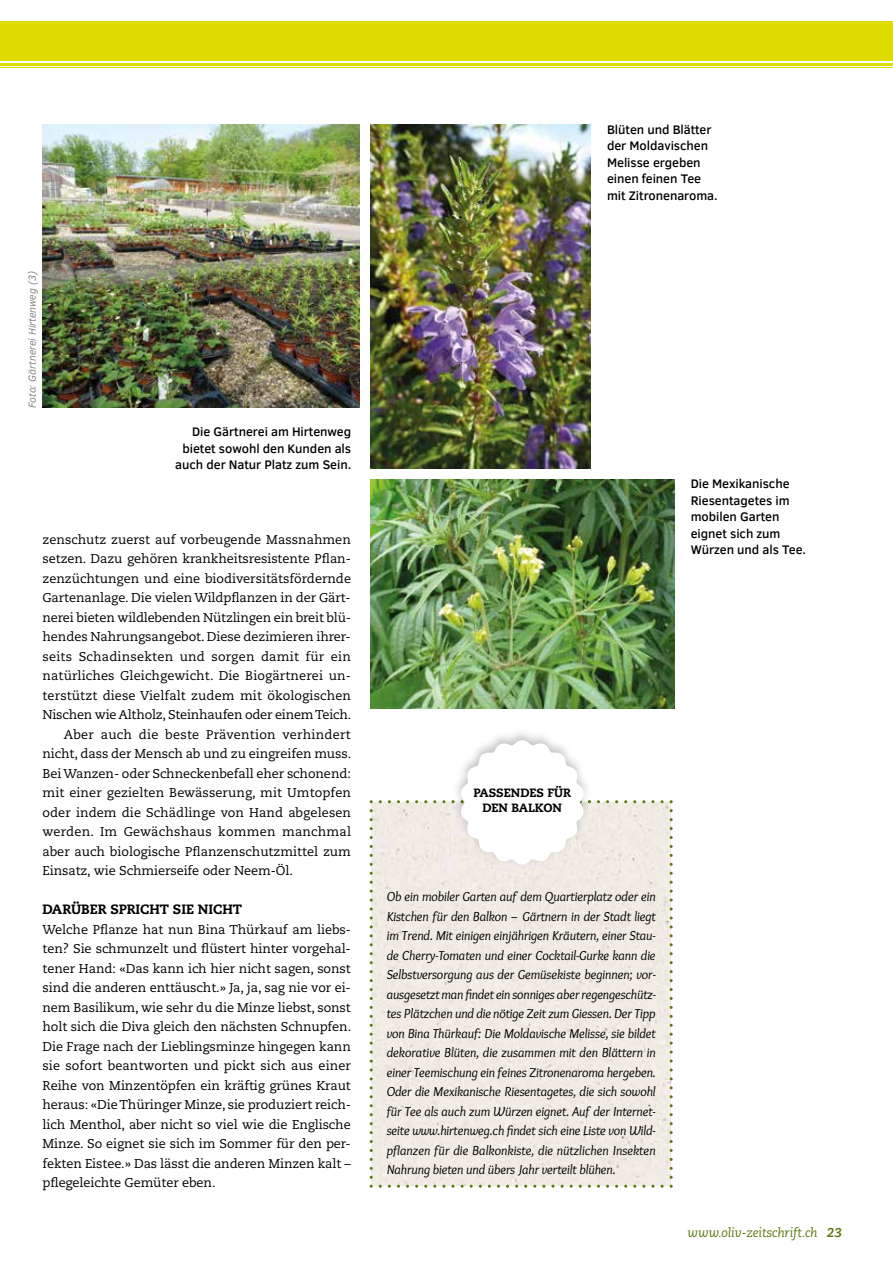
<style>
.page{position:relative;width:893px;height:1263px;background:#fff}
.page>*{position:absolute;margin:0;border:0;box-sizing:border-box;transform-origin:0 0}
.t1{font:italic 13.5px/19.5px "Overlock";letter-spacing:-.005em;color:#000;text-align:justify}
.t2{font:800 13.5px "Caecilia LT Std";letter-spacing:-.005em;color:#000}
.t3{font:12.75px/19.5px "Caecilia LT Std";letter-spacing:-.005em;color:#000;text-align:justify}
.t4{font:500 12.75px/16.5px "Clear Sans";letter-spacing:-.005em;color:#000}
.t5{font:12.75px "Caecilia LT Std";letter-spacing:.015em;color:#000}
.t6{font:12.75px "Caecilia LT Std";letter-spacing:.02em;color:#000}
.t7{font:italic 12.75px "Caecilia LT Std";letter-spacing:-.005em;color:#5b7813}
.t8{font:800 12px/14.4px "Caecilia LT Std";letter-spacing:-.005em;color:#000;text-align:center}
.t9{font:italic 10.5px "Clear Sans";color:#878787}
.s1{font-weight:800}
</style>
<div class="page">
<hr style="left:0;top:63px;width:893px;height:2px;background:#dedc00">
<hr style="left:0;top:67px;width:893px;height:1px;background:#dedc00">
<div style="left:0;top:21px;width:893px;height:40px;background:#dedc00"></div>
<div style="left:370px;top:800px;width:303px;height:388px;background:#f0ece3"></div>
<img style="left:453px;top:864px;width:138px;height:4px">
<svg style="left:379px;top:740px;width:285px;height:124px"></svg>
<img style="left:370px;top:124px;width:221px;height:345px">
<img style="left:43px;top:124px;width:317px;height:283px">
<img style="left:370px;top:479px;width:304px;height:229px">
<p class="t9" style="left:25px;top:408px;width:139px;rotate:-90deg">Foto: Gärtnerei Hirtenweg (3)</p>
<p class="t4" style="left:175px;top:423px;width:178px;text-align:right">Die Gärtnerei am Hirtenweg bietet sowohl den Kunden als auch der Natur Platz zum Sein.</p>
<p class="t3" style="left:43px;top:530px;width:310px">zenschutz zuerst auf vorbeugende Massnahmen</p>
<p class="t3" style="left:43px;top:549px;width:310px">setzen. Dazu gehören krankheitsresistente Pflan-</p>
<p class="t3" style="left:43px;top:569px;width:310px">zenzüchtungen und eine biodiversitätsfördernde</p>
<p class="t3" style="left:43px;top:588px;width:310px">Gartenanlage. Die vielen Wildpflanzen in der Gärt-</p>
<p class="t3" style="left:43px;top:608px;width:310px">nerei bieten wildlebenden Nützlingen ein breit blü-</p>
<p class="t3" style="left:43px;top:627px;width:310px">hendes Nahrungsangebot. Diese dezimieren ihrer -</p>
<p class="t5" style="left:43px;top:649px;width:310px">seits Schadinsekten und sorgen damit für ein</p>
<p class="t3" style="left:43px;top:666px;width:310px">natürliches Gleichgewicht. Die Biogärtnerei un-</p>
<p class="t3" style="left:43px;top:686px;width:310px">terstützt diese Vielfalt zudem mit ökologischen</p>
<p class="t3" style="left:43px;top:705px;width:310px">Nischen wie Altholz, Steinhaufen oder einem Teich.</p>
<p class="t6" style="left:64px;top:727px;width:289px">Aber auch die beste Prävention verhindert</p>
<p class="t3" style="left:43px;top:744px;width:310px">nicht, dass der Mensch ab und zu eingreifen muss.</p>
<p class="t3" style="left:43px;top:764px;width:310px">Bei Wanzen- oder Schneckenbefall eher schonend:</p>
<p class="t3" style="left:43px;top:783px;width:310px">mit einer gezielten Bewässerung, mit Umtopfen</p>
<p class="t3" style="left:43px;top:803px;width:310px">oder indem die Schädlinge von Hand abgelesen</p>
<p class="t5" style="left:43px;top:824px;width:310px">werden. Im Gewächshaus kommen manchmal</p>
<p class="t3" style="left:43px;top:842px;width:310px">aber auch biologische Pflanzenschutzmittel zum</p>
<p class="t3" style="left:43px;top:861px;width:252px">Einsatz, wie Schmierseife oder Neem-Öl.</p>
<p class="t2" style="left:43px;top:901px;width:201px">DARÜBER SPRICHT SIE NICHT</p>
<p class="t3" style="left:43px;top:920px;width:310px">Welche Pflanze hat nun Bina Thürkauf am liebs&shy;ten? Sie schmunzelt und flüstert hinter vorgehal&shy;tener Hand: «Das kann ich hier nicht sagen, sonst sind die anderen enttäuscht.» Ja, ja, sag nie vor ei&shy;nem Basilikum, wie sehr du die Minze liebst, sonst holt sich die Diva gleich den nächsten Schnupfen.<br>Die Frage nach der Lieblingsminze hingegen kann sie sofort beantworten und pickt sich aus einer Reihe von Minzentöpfen ein kräftig grünes Kraut heraus: «Die Thüringer Minze, sie produziert reich&shy;lich Menthol, aber nicht so viel wie die Englische Minze. So eignet sie sich im Sommer für den per&shy;fekten Eistee.» Das lässt die anderen Minzen kalt – pflegeleichte Gemüter eben.</p>
<p class="t4" style="left:607px;top:121px;width:112px">Blüten und Blätter der Moldavischen<br>Melisse ergeben einen feinen Tee mit Zitronenaroma.</p>
<p class="t4" style="left:691px;top:475px;width:117px">Die Mexikanische<br>Riesentagetes im mobilen Garten eignet sich zum<br>Würzen und als Tee.</p>
<p class="t8" style="left:473px;top:786px;width:99px">PASSENDES FÜR<br>DEN BALKON</p>
<p class="t1" style="left:387px;top:887px;width:271px">Ob ein mobiler Garten auf dem Quartierplatz oder ein Kistchen für den Balkon – Gärtnern in der Stadt liegt im Trend. Mit einigen einjährigen Kräutern, einer Stau&shy;de Cherry-Tomaten und einer Cocktail-Gurke kann die Selbstversorgung aus der Gemüsekiste beginnen; vor&shy;ausgesetzt man findet ein sonniges aber regengeschütz&shy;tes Plätzchen und die nötige Zeit zum Giessen. Der Tipp von Bina Thürkauf: Die Moldavische Melisse, sie bildet dekorative Blüten, die zusammen mit den Blättern in einer Teemischung ein feines Zitronenaroma hergeben.<br>Oder die Mexikanische Riesentagetes, die sich sowohl für Tee als auch zum Würzen eignet. Auf der Internet&shy;seite www.hirtenweg.ch findet sich eine Liste von Wild&shy;pflanzen für die Balkonkiste, die nützlichen Insekten Nahrung bieten und übers Jahr verteilt blühen.</p>
<p class="t7" style="left:688px;top:1225px;width:156px">www.oliv-zeitschrift.ch <span class="s1">23</span></p>
</div>
